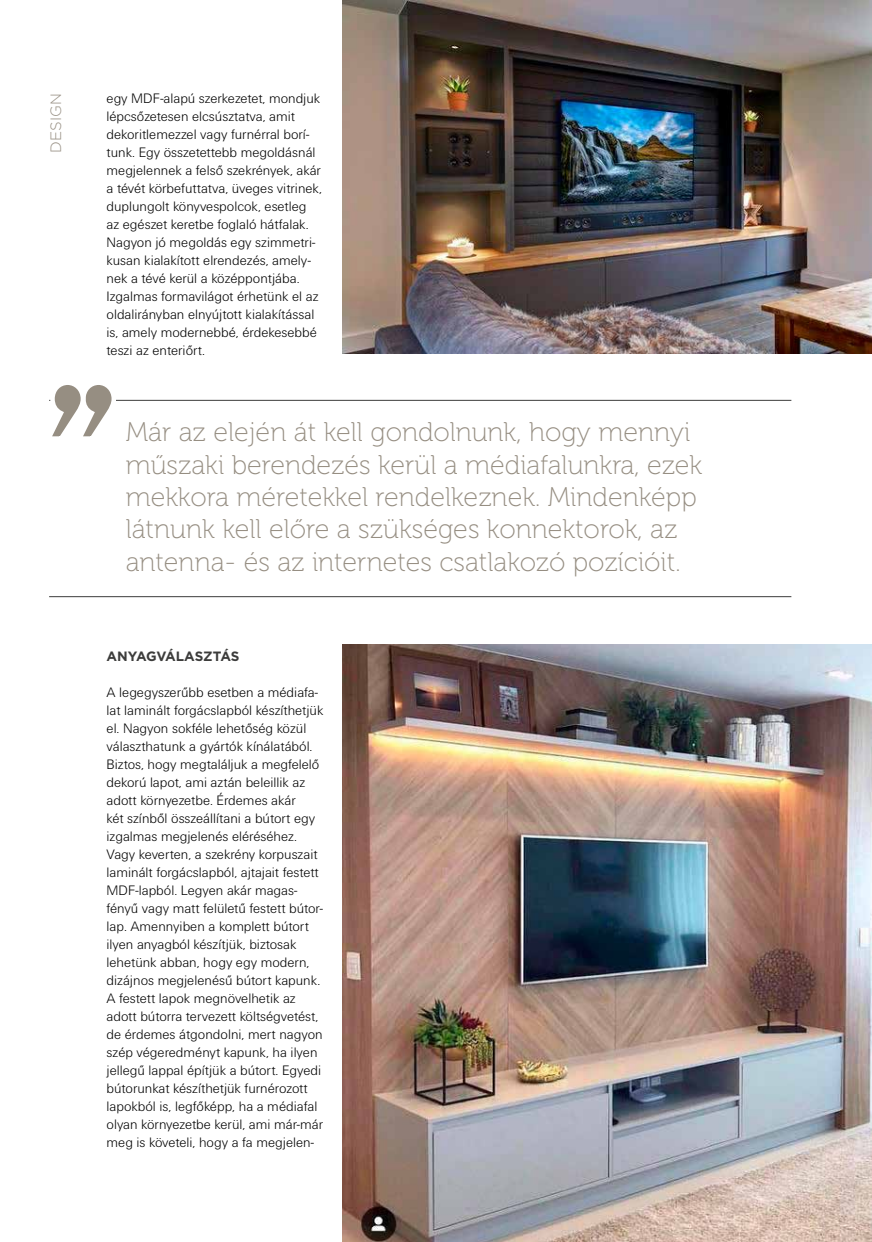
<style>
.page{position:relative;width:872px;height:1242px;background:#fff}
.page>*{position:absolute;margin:0;border:0;box-sizing:border-box;transform-origin:0 0}
.t1{font:27px/32.4px "Museo 100";color:#968e82}
.t2{font:300 15px "Gotham";color:#968e82}
.t3{font:14.25px/18px "U001 Lig";color:#000}
.t4{font:700 13.5px "Gotham";letter-spacing:-.01em;color:#3c3c3b}
</style>
<div class="page">
<img style="left:342px;top:1px;width:530px;height:353px">
<img style="left:342px;top:644px;width:530px;height:598px">
<hr style="left:49px;top:400px;width:742px;height:1px;background:#3c3c3b">
<hr style="left:49px;top:596px;width:742px;height:1px;background:#3c3c3b">
<svg style="left:49px;top:385px;width:69px;height:52px"></svg>
<p class="t2" style="left:46px;top:153px;width:61px;rotate:-90deg">DESIGN</p>
<p class="t3" style="left:107px;top:90px;width:217px">egy MDF-alapú szerkezetet, mondjuk lépcsőzetesen elcsúsztatva, amit dekoritlemezzel vagy furnérral borí&shy;tunk. Egy összetettebb megoldásnál megjelennek a felső szekrények, akár a tévét körbefuttatva, üveges vitrinek, duplungolt könyvespolcok, esetleg az egészet keretbe foglaló hátfalak.<br>Nagyon jó megoldás egy szimmetri&shy;kusan kialakított elrendezés, amely&shy;nek a tévé kerül a középpontjába.<br>Izgalmas formavilágot érhetünk el az oldalirányban elnyújtott kialakítással is, amely modernebbé, érdekesebbé teszi az enteriőrt.</p>
<p class="t1" style="left:126px;top:416px;width:578px">Már az elején át kell gondolnunk, hogy mennyi műszaki berendezés kerül a médiafalunkra, ezek mekkora méretekkel rendelkeznek. Mindenképp látnunk kell előre a szükséges konnektorok, az antenna- és az internetes csatlakozó pozícióit.</p>
<p class="t4" style="left:107px;top:647px;width:134px">ANYAGVÁLASZTÁS</p>
<p class="t3" style="left:107px;top:684px;width:218px">A legegyszerűbb esetben a médiafa&shy;lat laminált forgácslapból készíthetjük el. Nagyon sokféle lehetőség közül választhatunk a gyártók kínálatából.<br>Biztos, hogy megtaláljuk a megfelelő dekorú lapot, ami aztán beleillik az adott környezetbe. Érdemes akár<br>két színből összeállítani a bútort egy izgalmas megjelenés eléréséhez.<br>Vagy keverten, a szekrény korpuszait laminált forgácslapból, ajtajait festett MDF-lapból. Legyen akár magas&shy;fényű vagy matt felületű festett bútor&shy;lap. Amennyiben a komplett bútort ilyen anyagból készítjük, biztosak lehetünk abban, hogy egy modern, dizájnos megjelenésű bútort kapunk.<br>A festett lapok megnövelhetik az adott bútorra tervezett költségvetést, de érdemes átgondolni, mert nagyon szép végeredményt kapunk, ha ilyen jellegű lappal építjük a bútort. Egyedi bútorunkat készíthetjük furnérozott lapokból is, legfőképp, ha a médiafal olyan környezetbe kerül, ami már-már meg is követeli, hogy a fa megjelen-</p>
</div>
